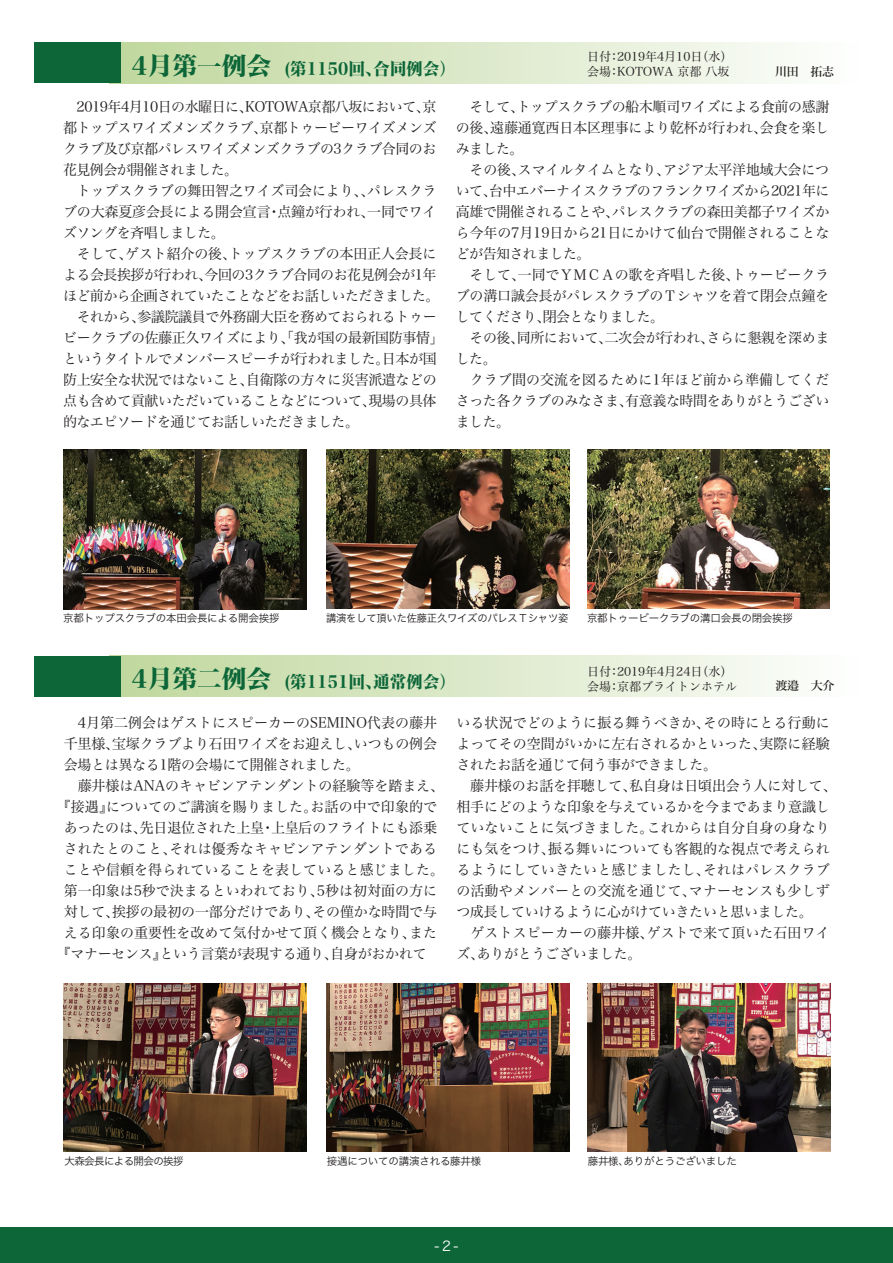
<style>
.page{position:relative;width:893px;height:1263px;background:#fff}
.page>*{position:absolute;margin:0;border:0;box-sizing:border-box;transform-origin:0 0}
.t1{font:16.65px "Hira Min Std W8";letter-spacing:.02em;color:#0c6638}
.t2{font:14.25px/21px "Hira Min Std W3";letter-spacing:-.01em;color:#231f20}
.t3{font:14.25px/21px "Hira Min Std W3";letter-spacing:-.03em;color:#231f20}
.t4{font:14.25px/21px "Hira Min Std W3";letter-spacing:.01em;color:#231f20}
.t5{font:13.5px "Hiragino Sans W3";color:#fff}
.t6{font:12px/14.4px "Hira Min Std W3";color:#231f20}
.t7{font:12px "Hira Min Std W5";letter-spacing:-.02em;color:#231f20}
.t8{font:10.5px "Hiragino Sans W3";letter-spacing:-.02em;color:#231f20}
.t9{font:10.5px "Hiragino Sans W3";letter-spacing:-.06em;color:#231f20}
.s1{font-size:24.6px}
</style>
<div class="page">
<div style="left:0;top:1228px;width:893px;height:35px;background:#0c6638"></div>
<div style="left:109px;top:656px;width:750px;height:40px;background:linear-gradient(to right,#bfd79c,#fdfefd)"></div>
<div style="left:34px;top:656px;width:87px;height:40px;background:#0c6638"></div>
<img style="left:64px;top:983px;width:243px;height:168px">
<img style="left:327px;top:983px;width:243px;height:168px">
<img style="left:588px;top:983px;width:243px;height:168px">
<img style="left:63px;top:449px;width:243px;height:160px">
<img style="left:326px;top:449px;width:243px;height:160px">
<img style="left:587px;top:449px;width:243px;height:160px">
<div style="left:109px;top:43px;width:750px;height:40px;background:linear-gradient(to right,#bfd79c,#fdfefd)"></div>
<div style="left:34px;top:43px;width:87px;height:40px;background:#0c6638"></div>
<p class="t1" style="left:132px;top:56px;width:325px"><span class="s1">4月第一例会</span> (第1150回、合同例会）</p>
<p class="t6" style="left:587px;top:49px;width:147px">日付：2019年4月10日（水）会場：KOTOWA 京都 八坂</p>
<p class="t7" style="left:775px;top:63px;width:61px">川田　拓志</p>
<p class="t3" style="left:63px;top:96px;width:382px">　2019年4月10日の水曜日に、KOTOWA京都八坂において、京都トップスワイズメンズクラブ、京都トゥービーワイズメンズクラブ及び京都パレスワイズメンズクラブの3クラブ合同のお花見例会が開催されました。<br>　トップスクラブの舞田智之ワイズ司会により、、パレスクラブの大森夏彦会長による開会宣言・点鐘が行われ、一同でワイズソングを斉唱しました。<br>　そして、ゲスト紹介の後、トップスクラブの本田正人会長による会長挨拶が行われ、今回の3クラブ合同のお花見例会が1年ほど前から企画されていたことなどをお話しいただきました。　それから、参議院議員で外務副大臣を務めておられるトゥービークラブの佐藤正久ワイズにより、「我が国の最新国防事情」というタイトルでメンバースピーチが行われました。日本が国防上安全な状況ではないこと、自衛隊の方々に災害派遣などの点も含めて貢献いただいていることなどについて、現場の具体的なエピソードを通じてお話しいただきました。</p>
<p class="t2" style="left:456px;top:96px;width:375px">　そして、トップスクラブの船木順司ワイズによる食前の感謝の後、遠藤通寛西日本区理事により乾杯が行われ、会食を楽しみました。<br>　その後、スマイルタイムとなり、アジア太平洋地域大会について、台中エバーナイスクラブのフランクワイズから2021年に高雄で開催されることや、パレスクラブの森田美都子ワイズから今年の7月19日から21日にかけて仙台で開催されることなどが告知されました。<br>　そして、一同でＹＭＣＡの歌を斉唱した後、トゥービークラブの溝口誠会長がパレスクラブのＴシャツを着て閉会点鐘をしてくださり、閉会となりました。<br>　その後、同所において、二次会が行われ、さらに懇親を深めました。<br>　クラブ間の交流を図るために1年ほど前から準備してくださった各クラブのみなさま、有意義な時間をありがとうございました。</p>
<p class="t8" style="left:63px;top:609px;width:218px">京都トップスクラブの本田会長による開会挨拶</p>
<p class="t8" style="left:326px;top:609px;width:244px">講演をして頂いた佐藤正久ワイズのパレスＴシャツ姿</p>
<p class="t8" style="left:587px;top:609px;width:208px">京都トゥービークラブの溝口会長の閉会挨拶</p>
<p class="t1" style="left:132px;top:669px;width:325px"><span class="s1">4月第二例会</span> (第1151回、通常例会）</p>
<p class="t6" style="left:587px;top:664px;width:151px">日付：2019年4月24日（水）会場：京都ブライトンホテル</p>
<p class="t7" style="left:775px;top:676px;width:61px">渡邉　大介</p>
<p class="t2" style="left:64px;top:712px;width:375px">　4月第二例会はゲストにスピーカーのSEMINO代表の藤井</p>
<p class="t2" style="left:64px;top:733px;width:375px">千里様、宝塚クラブより石田ワイズをお迎えし、いつもの例会</p>
<p class="t2" style="left:64px;top:754px;width:297px">会場とは異なる1階の会場にて開催されました。</p>
<p class="t2" style="left:64px;top:775px;width:382px">　藤井様はANAのキャビンアテンダントの経験等を踏まえ、</p>
<p class="t4" style="left:57px;top:796px;width:382px">『接遇』についてのご講演を賜りました。お話の中で印象的で</p>
<p class="t2" style="left:64px;top:817px;width:375px">あったのは、先日退位された上皇・上皇后のフライトにも添乗</p>
<p class="t4" style="left:64px;top:838px;width:375px">されたとのこと、それは優秀なキャビンアテンダントである</p>
<p class="t4" style="left:64px;top:859px;width:382px">ことや信頼を得られていることを表していると感じました。</p>
<p class="t2" style="left:64px;top:880px;width:375px">第一印象は5秒で決まるといわれており、5秒は初対面の方に</p>
<p class="t2" style="left:64px;top:901px;width:375px">対して、挨拶の最初の一部分だけであり、その僅かな時間で与</p>
<p class="t4" style="left:64px;top:922px;width:375px">える印象の重要性を改めて気付かせて頂く機会となり、また</p>
<p class="t2" style="left:57px;top:943px;width:371px">『マナーセンス』という言葉が表現する通り、自身がおかれて</p>
<p class="t4" style="left:456px;top:712px;width:382px">いる状況でどのように振る舞うべきか、その時にとる行動によってその空間がいかに左右されるかといった、実際に経験されたお話を通じて伺う事ができました。<br>　藤井様のお話を拝聴して、私自身は日頃出会う人に対して、相手にどのような印象を与えているかを今まであまり意識していないことに気づきました。これからは自分自身の身なりにも気をつけ、振る舞いについても客観的な視点で考えられるようにしていきたいと感じましたし、それはパレスクラブの活動やメンバーとの交流を通じて、マナーセンスも少しずつ成長していけるように心がけていきたいと思いました。<br>　ゲストスピーカーの藤井様、ゲストで来て頂いた石田ワイズ、ありがとうございました。</p>
<p class="t9" style="left:65px;top:1152px;width:121px">大森会長による開会の挨拶</p>
<p class="t8" style="left:327px;top:1152px;width:156px">接遇についての講演される藤井様</p>
<p class="t8" style="left:588px;top:1152px;width:151px">藤井様、ありがとうございました</p>
<p class="t5" style="left:434px;top:1234px;width:25px">-2-</p>
</div>
